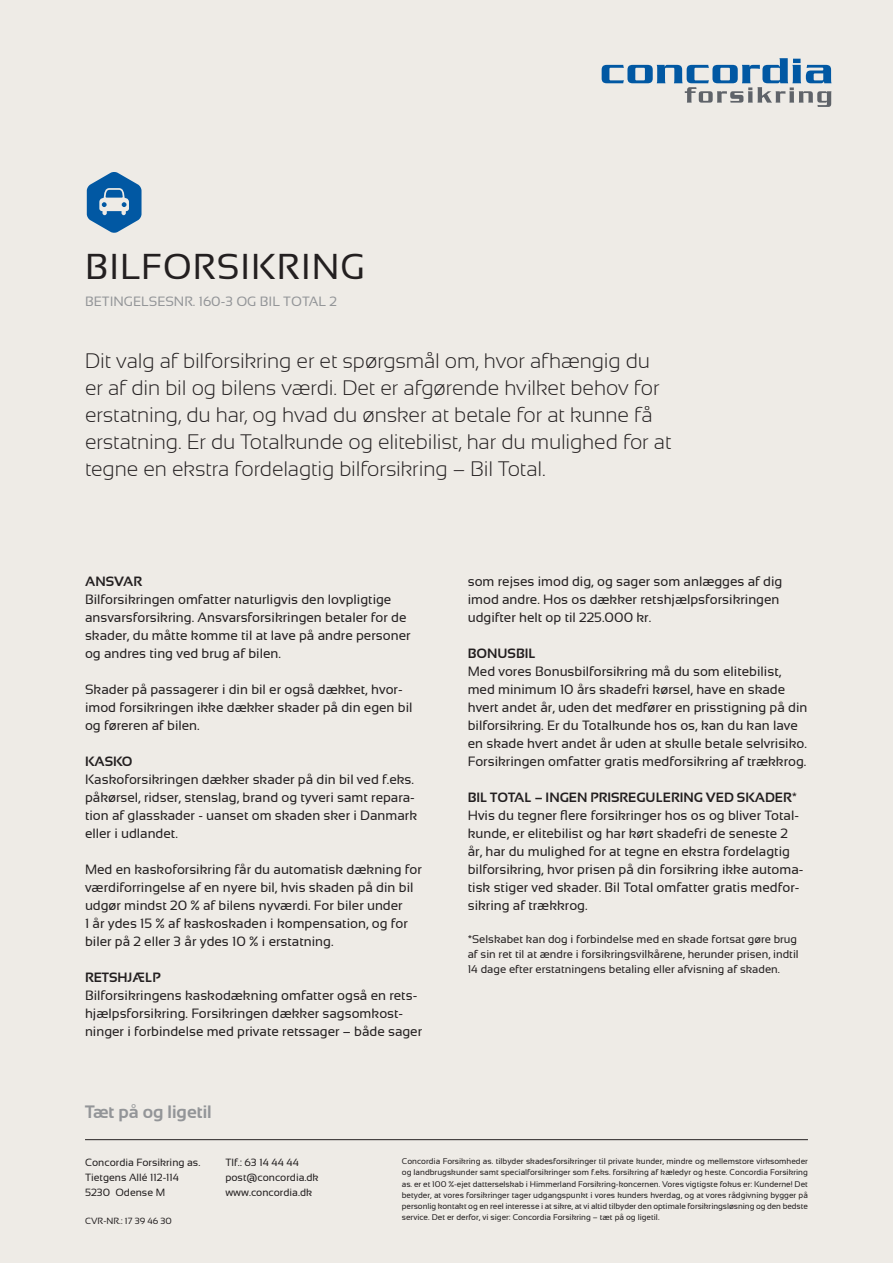
<style>
.page{position:relative;width:893px;height:1263px;background:#eeebe6}
.page>*{position:absolute;margin:0;border:0;box-sizing:border-box;transform-origin:0 0}
.Overskrift{font:36px "Sansation";letter-spacing:.025em;color:#231f20}
.Manchet{font:300 21px/27px "Sansation";letter-spacing:-.005em;color:#231f20}
.t1{font:700 18px "Sansation";color:#939598}
.Brødtekst{font:13.5px/18px "Sansation";color:#231f20}
.Mellemrubrik{font:700 13.5px "Sansation";color:#231f20}
.Betingelsesnr{font:13.5px "Sansation";color:#939598}
.Brødtekst-2{font:700 13.5px "Sansation";color:#231f20}
.Brødtekst-3{font:11.25px/15px "Sansation";color:#231f20}
.t2{font:10.5px "Sansation";color:#231f20}
.t3{font:9px "Sansation";color:#231f20}
.HF_Juridisk_tekst{font:8.25px/11.2px "Sansation";color:#231f20;text-align:justify}
</style>
<div class="page">
<hr style="left:85px;top:1139px;width:723px;height:1px;background:#231f20">
<svg style="left:602px;top:58px;width:229px;height:49px"></svg>
<svg style="left:87px;top:172px;width:55px;height:61px"></svg>
<p class="Overskrift" style="left:85px;top:247px;width:281px">BILFORSIKRING</p>
<p class="Betingelsesnr" style="left:85px;top:294px;width:253px">BETINGELSESNR. 160-3 OG BIL TOTAL 2</p>
<p class="Manchet" style="left:85px;top:347px;width:588px">Dit valg af bilforsikring er et spørgsmål om, hvor afhængig du er af din bil og bilens værdi. Det er afgørende hvilket behov for erstatning, du har, og hvad du ønsker at betale for at kunne få erstatning. Er du Totalkunde og elitebilist, har du mulighed for at tegne en ekstra fordelagtig bilforsikring – Bil Total.</p>
<p class="Mellemrubrik" style="left:85px;top:574px;width:59px">ANSVAR</p>
<p class="Brødtekst" style="left:85px;top:591px;width:327px">Bilforsikringen omfatter naturligvis den lovpligtige ansvarsforsikring. Ansvarsforsikringen betaler for de skader, du måtte komme til at lave på andre personer og andres ting ved brug af bilen.</p>
<p class="Brødtekst" style="left:85px;top:681px;width:329px">Skader på passagerer i din bil er også dækket, hvor&shy;imod forsikringen ikke dækker skader på din egen bil og føreren af bilen.</p>
<p class="Mellemrubrik" style="left:85px;top:754px;width:49px">KASKO</p>
<p class="Brødtekst" style="left:85px;top:771px;width:334px">Kaskoforsikringen dækker skader på din bil ved f.eks. påkørsel, ridser, stenslag, brand og tyveri samt repara&shy;tion af glasskader - uanset om skaden sker i Danmark eller i udlandet.</p>
<p class="Brødtekst" style="left:85px;top:861px;width:338px">Med en kaskoforsikring får du automatisk dækning for værdiforringelse af en nyere bil, hvis skaden på din bil udgør mindst 20 % af bilens nyværdi. For biler under<br>1 år ydes 15 % af kaskoskaden i kompensation, og for biler på 2 eller 3 år ydes 10 % i erstatning.</p>
<p class="Mellemrubrik" style="left:85px;top:970px;width:77px">RETSHJÆLP</p>
<p class="Brødtekst" style="left:85px;top:987px;width:339px">Bilforsikringens kaskodækning omfatter også en rets&shy;hjælpsforsikring. Forsikringen dækker sagsomkost&shy;ninger i forbindelse med private retssager – både sager</p>
<p class="t1" style="left:85px;top:1101px;width:128px">Tæt på og ligetil</p>
<p class="Brødtekst" style="left:468px;top:573px;width:316px">som rejses imod dig, og sager som anlægges af dig imod andre. Hos os dækker retshjælpsforsikringen udgifter helt op til 225.000 kr.</p>
<p class="Brødtekst-2" style="left:468px;top:646px;width:69px">BONUSBIL</p>
<p class="Brødtekst" style="left:468px;top:663px;width:341px">Med vores Bonusbilforsikring må du som elitebilist, med minimum 10 års skadefri kørsel, have en skade hvert andet år, uden det medfører en prisstigning på din bilforsikring. Er du Totalkunde hos os, kan du kan lave en skade hvert andet år uden at skulle betale selvrisiko.<br>Forsikringen omfatter gratis medforsikring af trækkrog.</p>
<p class="Mellemrubrik" style="left:468px;top:790px;width:331px">BIL TOTAL – INGEN PRISREGULERING VED SKADER*</p>
<p class="Brødtekst" style="left:468px;top:807px;width:337px">Hvis du tegner flere forsikringer hos os og bliver Total&shy;kunde, er elitebilist og har kørt skadefri de seneste 2 år, har du mulighed for at tegne en ekstra fordelagtig bilforsikring, hvor prisen på din forsikring ikke automa&shy;tisk stiger ved skader. Bil Total omfatter gratis medfor&shy;sikring af trækkrog.</p>
<p class="Brødtekst-3" style="left:468px;top:932px;width:332px">*Selskabet kan dog i forbindelse med en skade fortsat gøre brug af sin ret til at ændre i forsikringsvilkårene, herunder prisen, indtil<br>14 dage efter erstatningens betaling eller afvisning af skaden.</p>
<p class="t2" style="left:85px;top:1157px;width:117px">Concordia Forsikring as.</p>
<p class="t2" style="left:85px;top:1172px;width:96px">Tietgens Allé 112-114</p>
<p class="t2" style="left:85px;top:1187px;width:82px">5230 Odense M</p>
<p class="t3" style="left:85px;top:1216px;width:88px">CVR-NR.: 17 39 46 30</p>
<p class="t2" style="left:225px;top:1157px;width:75px">Tlf.: 63 14 44 44</p>
<p class="t2" style="left:225px;top:1172px;width:95px">post@concordia.dk</p>
<p class="t2" style="left:225px;top:1187px;width:88px">www.concordia.dk</p>
<p class="HF_Juridisk_tekst" style="left:402px;top:1156px;width:408px">Concordia Forsikring as. tilbyder skadesforsikringer til private kunder, mindre og mellemstore virksomheder og landbrugskunder samt specialforsikringer som f.eks. forsikring af kæledyr og heste. Concordia Forsikring as. er et 100 %-ejet datterselskab i Himmerland Forsikring-koncernen. Vores vigtigste fokus er: Kunderne! Det betyder, at vores forsikringer tager udgangspunkt i vores kunders hverdag, og at vores rådgivning bygger på personlig kontakt og en reel interesse i at sikre, at vi altid tilbyder den optimale forsikringsløsning og den bedste service. Det er derfor, vi siger: Concordia Forsikring – tæt på og ligetil.</p>
</div>
